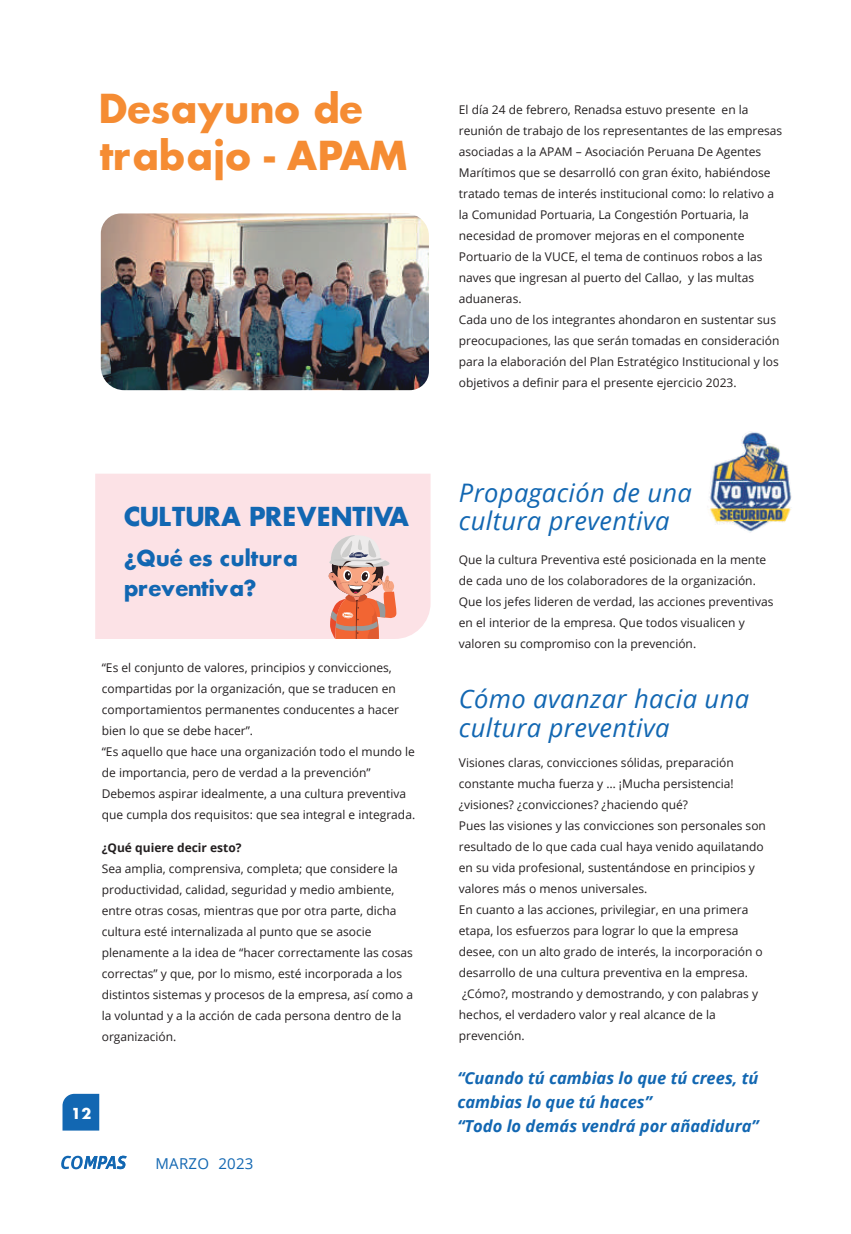
<style>
.page{position:relative;width:851px;height:1234px;background:#fff}
.page>*{position:absolute;margin:0;border:0;box-sizing:border-box;transform-origin:0 0}
.t1{font:43.5px/46.5px "Grange";letter-spacing:.015em;color:#f58c33}
.t2{font:28.5px "Grange";letter-spacing:.01em;color:#1267b2}
.t3{font:italic 25.5px/28.5px "Open Sans";letter-spacing:.015em;color:#1267b2}
.t4{font:24px/30px "Grange";letter-spacing:.01em;color:#1267b2}
.t5{font:italic 700 16.5px/24px "Open Sans";color:#1267b2}
.t6{font:16.5px "Grange";color:#fff}
.t7{font:15px "Open Sans";letter-spacing:.015em;color:#1267b2}
.t8{font:12px/21px "Open Sans";color:#231f20}
.t9{font:700 12px "Open Sans";color:#231f20}
</style>
<div class="page">
<div style="left:95px;top:474px;width:335px;height:164px;background:#fce2e6"></div>
<svg style="left:61px;top:1155px;width:65px;height:13px"></svg>
<svg style="left:62px;top:1093px;width:37px;height:37px"></svg>
<img style="left:188px;top:213px;width:241px;height:177px">
<img style="left:784px;top:464px;width:8px;height:58px">
<svg style="left:326px;top:534px;width:12px;height:104px"></svg>
<svg style="left:99px;top:213px;width:89px;height:918px"></svg>
<img style="left:219px;top:213px;width:88px;height:426px">
<img style="left:338px;top:213px;width:88px;height:426px">
<h1 class="t1" style="left:101px;top:85px;width:308px">Desayuno de trabajo - APAM</h1>
<h2 class="t2" style="left:124px;top:499px;width:286px">CULTURA PREVENTIVA</h2>
<h3 class="t4" style="left:125px;top:542px;width:175px">¿Qué es cultura preventiva?</h3>
<p class="t8" style="left:102px;top:657px;width:315px">“Es el conjunto de valores, principios y convicciones, compartidas por la organización, que se traducen en comportamientos permanentes conducentes a hacer bien lo que se debe hacer”.<br>“Es aquello que hace una organización todo el mundo le de importancia, pero de verdad a la prevención” Debemos aspirar idealmente, a una cultura preventiva que cumpla dos requisitos: que sea integral e integrada.</p>
<p class="t9" style="left:102px;top:839px;width:141px">¿Qué quiere decir esto?</p>
<p class="t8" style="left:102px;top:858px;width:313px">Sea amplia, comprensiva, completa; que considere la productividad, calidad, seguridad y medio ambiente, entre otras cosas, mientras que por otra parte, dicha cultura esté internalizada al punto que se asocie plenamente a la idea de “hacer correctamente las cosas correctas” y que, por lo mismo, esté incorporada a los distintos sistemas y procesos de la empresa, así como a la voluntad y a la acción de cada persona dentro de la organización.</p>
<h3 class="t6" style="left:71px;top:1103px;width:22px">12</h3>
<p class="t7" style="left:155px;top:1152px;width:99px">MARZO 2023</p>
<p class="t8" style="left:459px;top:99px;width:325px">El día 24 de febrero, Renadsa estuvo presente en la reunión de trabajo de los representantes de las empresas asociadas a la APAM – Asociación Peruana De Agentes Marítimos que se desarrolló con gran éxito, habiéndose tratado temas de interés institucional como: lo relativo a la Comunidad Portuaria, La Congestión Portuaria, la necesidad de promover mejoras en el componente Portuario de la VUCE, el tema de continuos robos a las naves que ingresan al puerto del Callao, y las multas aduaneras.<br>Cada uno de los integrantes ahondaron en sustentar sus preocupaciones, las que serán tomadas en consideración para la elaboración del Plan Estratégico Institucional y los objetivos a definir para el presente ejercicio 2023.</p>
<h3 class="t3" style="left:459px;top:477px;width:234px">Propagación de una cultura preventiva</h3>
<p class="t8" style="left:459px;top:548px;width:316px">Que la cultura Preventiva esté posicionada en la mente de cada uno de los colaboradores de la organización.<br>Que los jefes lideren de verdad, las acciones preventivas en el interior de la empresa. Que todos visualicen y valoren su compromiso con la prevención.</p>
<h3 class="t3" style="left:459px;top:683px;width:292px">Cómo avanzar hacia una cultura preventiva</h3>
<p class="t8" style="left:459px;top:751px;width:308px">Visiones claras, convicciones sólidas, preparación constante mucha fuerza y … ¡Mucha persistencia! ¿visiones? ¿convicciones? ¿haciendo qué?<br>Pues las visiones y las convicciones son personales son resultado de lo que cada cual haya venido aquilatando en su vida profesional, sustentándose en principios y valores más o menos universales.<br>En cuanto a las acciones, privilegiar, en una primera etapa, los esfuerzos para lograr lo que la empresa desee, con un alto grado de interés, la incorporación o desarrollo de una cultura preventiva en la empresa. ¿Cómo?, mostrando y demostrando, y con palabras y hechos, el verdadero valor y real alcance de la prevención.</p>
<h3 class="t5" style="left:457px;top:1065px;width:303px">“Cuando tú cambias lo que tú crees, tú cambias lo que tú haces”<br>“Todo lo demás vendrá por añadidura”</h3>
</div>
